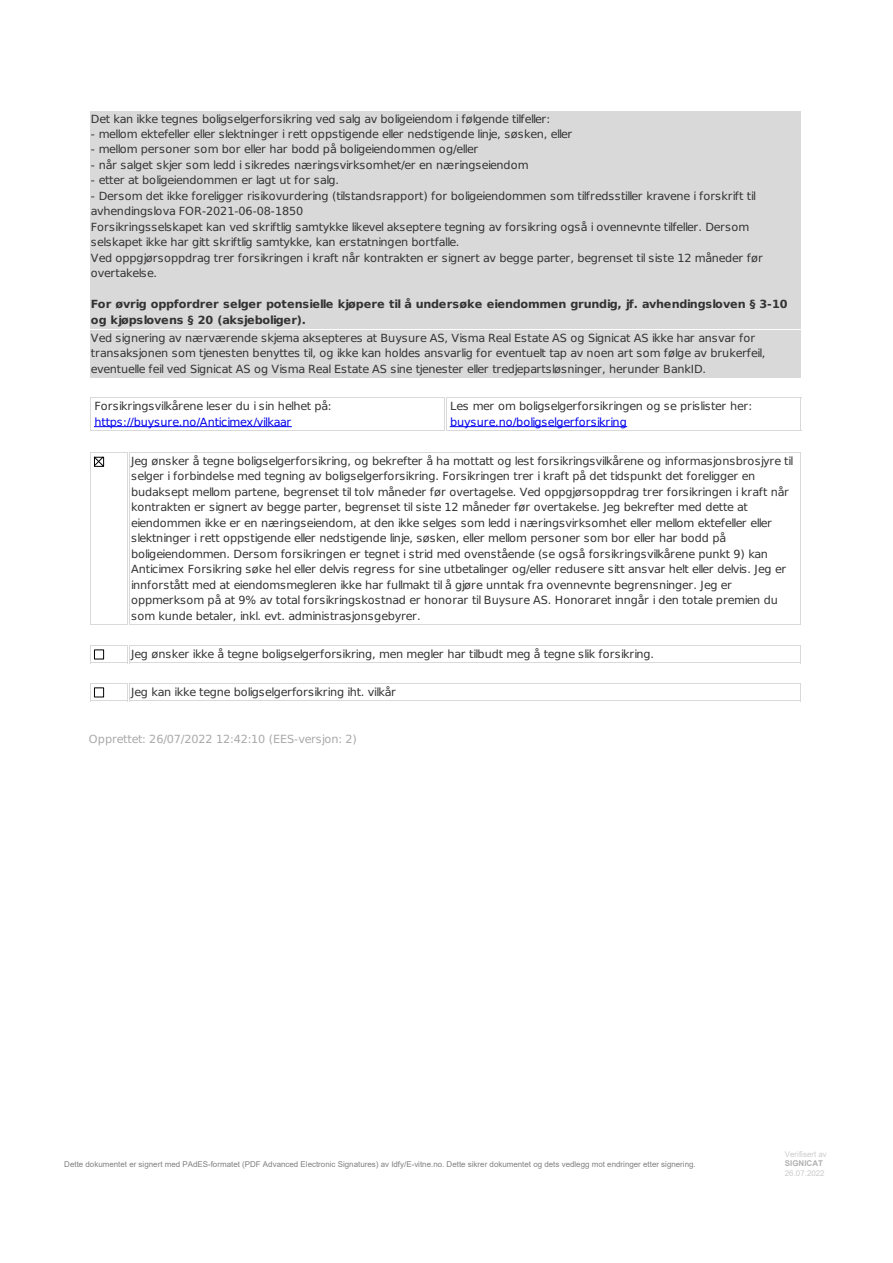
<style>
.page{position:relative;width:893px;height:1263px;background:#fff}
.page>*{position:absolute;margin:0;border:0;box-sizing:border-box;transform-origin:0 0}
.t1{font:11.25px/15.5px "DejaVu Sans";letter-spacing:-.015em;color:#333}
.t2{font:700 11.25px/15.5px "DejaVu Sans";letter-spacing:-.025em;color:#333}
.t3{font:11.25px "DejaVu Sans";letter-spacing:-.035em;color:#333}
.t4{font:11.25px "DejaVu Sans";letter-spacing:-.055em;color:#333}
.t5{font:11.25px "DejaVu Sans";letter-spacing:-.01em;color:#00e}
.t6{font:11.25px "DejaVu Sans";letter-spacing:-.01em;color:#a9a9a9}
.t7{font:7.95px "Arial";color:#808080}
.t8{font:7.95px "Arial";color:#ccc}
.t9{font:700 7.95px "Arial";color:#b2b2b2}
</style>
<div class="page">
<div style="left:90px;top:111px;width:711px;height:218px;background:#d9d9d9"></div>
<div style="left:90px;top:330px;width:711px;height:48px;background:#d9d9d9"></div>
<hr style="left:90px;top:397px;width:355px;height:1px;background:#d9d9d9">
<hr style="left:90px;top:430px;width:355px;height:1px;background:#d9d9d9">
<hr style="left:90px;top:397px;width:1px;height:34px;background:#d9d9d9">
<hr style="left:444px;top:397px;width:1px;height:34px;background:#d9d9d9">
<hr style="left:446px;top:397px;width:355px;height:1px;background:#d9d9d9">
<hr style="left:446px;top:430px;width:355px;height:1px;background:#d9d9d9">
<hr style="left:446px;top:397px;width:1px;height:34px;background:#d9d9d9">
<hr style="left:800px;top:397px;width:1px;height:34px;background:#d9d9d9">
<hr style="left:90px;top:452px;width:38px;height:1px;background:#d9d9d9">
<hr style="left:90px;top:625px;width:38px;height:1px;background:#d9d9d9">
<hr style="left:90px;top:452px;width:1px;height:173px;background:#d9d9d9">
<hr style="left:128px;top:452px;width:1px;height:173px;background:#d9d9d9">
<hr style="left:130px;top:452px;width:671px;height:1px;background:#d9d9d9">
<hr style="left:130px;top:625px;width:671px;height:1px;background:#d9d9d9">
<hr style="left:130px;top:452px;width:1px;height:173px;background:#d9d9d9">
<hr style="left:800px;top:452px;width:1px;height:173px;background:#d9d9d9">
<hr style="left:90px;top:645px;width:38px;height:1px;background:#d9d9d9">
<hr style="left:90px;top:662px;width:38px;height:1px;background:#d9d9d9">
<svg style="left:90px;top:646px;width:1px;height:16px"></svg>
<hr style="left:130px;top:645px;width:671px;height:1px;background:#d9d9d9">
<hr style="left:130px;top:662px;width:671px;height:1px;background:#d9d9d9">
<svg style="left:129px;top:645px;width:1px;height:18px"></svg>
<svg style="left:800px;top:646px;width:1px;height:16px"></svg>
<hr style="left:90px;top:683px;width:38px;height:1px;background:#d9d9d9">
<hr style="left:90px;top:700px;width:38px;height:1px;background:#d9d9d9">
<svg style="left:90px;top:684px;width:1px;height:16px"></svg>
<hr style="left:130px;top:683px;width:671px;height:1px;background:#d9d9d9">
<hr style="left:130px;top:700px;width:671px;height:1px;background:#d9d9d9">
<svg style="left:129px;top:683px;width:1px;height:18px"></svg>
<svg style="left:800px;top:684px;width:1px;height:16px"></svg>
<hr style="left:94px;top:426px;width:197px;height:1px;background:#00e">
<hr style="left:450px;top:426px;width:177px;height:1px;background:#00e">
<div style="left:94px;top:457px;width:10px;height:10px;border:1px solid #000"></div>
<svg style="left:94px;top:456px;width:10px;height:10px"></svg>
<div style="left:94px;top:650px;width:10px;height:9px;border:1px solid #000"></div>
<div style="left:94px;top:688px;width:10px;height:9px;border:1px solid #000"></div>
<p class="t1" style="left:91px;top:111px;width:461px">Det kan ikke tegnes boligselgerforsikring ved salg av boligeiendom i følgende tilfeller:</p>
<p class="t4" style="left:91px;top:128px;width:483px">- mellom ektefeller eller slektninger i rett oppstigende eller nedstigende linje, søsken, eller</p>
<p class="t3" style="left:91px;top:144px;width:389px">- mellom personer som bor eller har bodd på boligeiendommen og/eller</p>
<p class="t1" style="left:91px;top:157px;width:439px">- når salget skjer som ledd i sikredes næringsvirksomhet/er en næringseiendom</p>
<p class="t3" style="left:91px;top:175px;width:250px">- etter at boligeiendommen er lagt ut for salg.</p>
<p class="t1" style="left:91px;top:188px;width:673px">- Dersom det ikke foreligger risikovurdering (tilstandsrapport) for boligeiendommen som tilfredsstiller kravene i forskrift til avhendingslova FOR-2021-06-08-1850<br>Forsikringsselskapet kan ved skriftlig samtykke likevel akseptere tegning av forsikring også i ovennevnte tilfeller. Dersom selskapet ikke har gitt skriftlig samtykke, kan erstatningen bortfalle.<br>Ved oppgjørsoppdrag trer forsikringen i kraft når kontrakten er signert av begge parter, begrenset til siste 12 måneder før overtakelse.</p>
<p class="t2" style="left:91px;top:296px;width:698px">For øvrig oppfordrer selger potensielle kjøpere til å undersøke eiendommen grundig, jf. avhendingsloven § 3-10 og kjøpslovens § 20 (aksjeboliger).</p>
<p class="t1" style="left:91px;top:330px;width:676px">Ved signering av nærværende skjema aksepteres at Buysure AS, Visma Real Estate AS og Signicat AS ikke har ansvar for transaksjonen som tjenesten benyttes til, og ikke kan holdes ansvarlig for eventuelt tap av noen art som følge av brukerfeil, eventuelle feil ved Signicat AS og Visma Real Estate AS sine tjenester eller tredjepartsløsninger, herunder BankID.</p>
<p class="t1" style="left:94px;top:399px;width:239px">Forsikringsvilkårene leser du i sin helhet på:</p>
<p class="t5" style="left:94px;top:416px;width:198px">https://buysure.no/Anticimex/vilkaar</p>
<p class="t1" style="left:450px;top:399px;width:303px">Les mer om boligselgerforsikringen og se prislister her:</p>
<p class="t5" style="left:450px;top:416px;width:178px">buysure.no/boligselgerforsikring</p>
<p class="t1" style="left:131px;top:453px;width:664px">Jeg ønsker å tegne boligselgerforsikring, og bekrefter å ha mottatt og lest forsikringsvilkårene og informasjonsbrosjyre til selger i forbindelse med tegning av boligselgerforsikring. Forsikringen trer i kraft på det tidspunkt det foreligger en budaksept mellom partene, begrenset til tolv måneder før overtagelse. Ved oppgjørsoppdrag trer forsikringen i kraft når kontrakten er signert av begge parter, begrenset til siste 12 måneder før overtakelse. Jeg bekrefter med dette at eiendommen ikke er en næringseiendom, at den ikke selges som ledd i næringsvirksomhet eller mellom ektefeller eller slektninger i rett oppstigende eller nedstigende linje, søsken, eller mellom personer som bor eller har bodd på boligeiendommen. Dersom forsikringen er tegnet i strid med ovenstående (se også forsikringsvilkårene punkt 9) kan Anticimex Forsikring søke hel eller delvis regress for sine utbetalinger og/eller redusere sitt ansvar helt eller delvis. Jeg er innforstått med at eiendomsmegleren ikke har fullmakt til å gjøre unntak fra ovennevnte begrensninger. Jeg er oppmerksom på at 9% av total forsikringskostnad er honorar til Buysure AS. Honoraret inngår i den totale premien du som kunde betaler, inkl. evt. administrasjonsgebyrer.</p>
<p class="t1" style="left:131px;top:646px;width:525px">Jeg ønsker ikke å tegne boligselgerforsikring, men megler har tilbudt meg å tegne slik forsikring.</p>
<p class="t1" style="left:131px;top:684px;width:266px">Jeg kan ikke tegne boligselgerforsikring iht. vilkår</p>
<p class="t6" style="left:89px;top:733px;width:270px">Opprettet: 26/07/2022 12:42:10 (EES-versjon: 2)</p>
<p class="t7" style="left:64px;top:1159px;width:633px">Dette dokumentet er signert med PAdES-formatet (PDF Advanced Electronic Signatures) av Idfy/E-vitne.no. Dette sikrer dokumentet og dets vedlegg mot endringer etter signering.</p>
<p class="t8" style="left:785px;top:1148px;width:44px">Verifisert av</p>
<p class="t8" style="left:785px;top:1167px;width:41px">26.07.2022</p>
<p class="t9" style="left:785px;top:1158px;width:40px">SIGNICAT</p>
</div>
